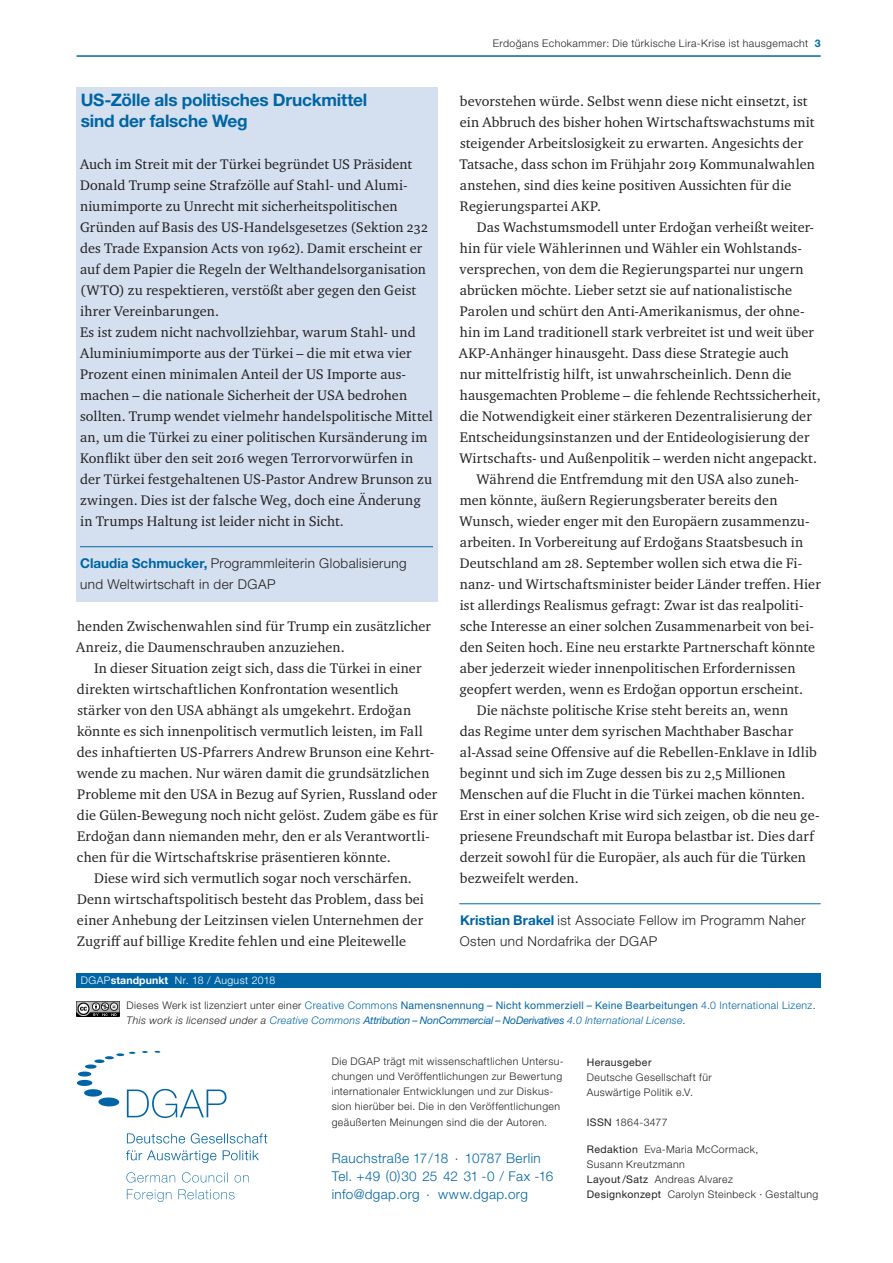
<style>
.page{position:relative;width:893px;height:1263px;background:#fff}
.page>*{position:absolute;margin:0;border:0;box-sizing:border-box;transform-origin:0 0}
.Fließtext_ZwÜS__NH{font:700 17.25px/21px "Helvetica Neue LT Pro";letter-spacing:-.01em;color:#0065a4}
.Fließtext___Einzug{font:14.25px/21px "Charter ITC Pro";letter-spacing:.01em;color:#231f20}
.Fließtext_Flatter__C{font:14.25px/21px "Charter ITC Pro";letter-spacing:.01em;color:#231f20}
.Autorenangaben__NH{font:300 13.5px/21px "Helvetica Neue LT Pro";letter-spacing:.03em;color:#231f20}
.t1{font:300 13.5px/18px "Helvetica Neue LT Pro";letter-spacing:.025em;color:#0065a4}
.t2{font:300 10.5px/15.1px "Helvetica Neue LT Pro";letter-spacing:.04em;color:#231f20}
.t3{font:10.5px/15px "Helvetica Neue LT Pro";letter-spacing:.03em;color:#0065a4}
.t4{font:300 10.5px "Helvetica Neue LT Pro";letter-spacing:.04em;color:#fff}
.t5{font:10.5px "Helvetica Neue LT Pro";letter-spacing:.04em;color:#231f20}
.s1{font-weight:700;color:#0065a4}
.s2{font-weight:700}
.s3{font-weight:300;color:#231f20}
.s4{font-weight:300}
.s5{font-weight:300;font-style:italic;color:#231f20}
.s6{font-weight:300;font-style:italic}
.s7{font-style:italic}
.s8{font-weight:400}
</style>
<div class="page">
<hr style="left:459px;top:903px;width:362px;height:1px;background:#0065a4">
<div style="left:76px;top:87px;width:361px;height:515px;background:#d4e0ef"></div>
<hr style="left:80px;top:546px;width:353px;height:1px;background:#0065a4">
<hr style="left:77px;top:55px;width:744px;height:2px;background:#0065a4">
<div style="left:77px;top:973px;width:744px;height:15px;background:#0065a4"></div>
<img style="left:76px;top:1050px;width:192px;height:152px">
<img style="left:77px;top:1001px;width:42px;height:15px">
<p class="Fließtext_ZwÜS__NH" style="left:81px;top:88px;width:288px">US-Zölle als politisches Druckmittel sind der falsche Weg</p>
<p class="Fließtext_Flatter__C" style="left:80px;top:154px;width:349px">Auch im Streit mit der Türkei begründet US Präsident Donald Trump seine Strafzölle auf Stahl- und Alumi&shy;niumimporte zu Unrecht mit sicherheitspolitischen Gründen auf Basis des US-Handelsgesetzes (Sektion 232 des Trade Expansion Acts von 1962). Damit erscheint er auf dem Papier die Regeln der Welthandelsorganisation (WTO) zu respektieren, verstößt aber gegen den Geist ihrer Vereinbarungen.</p>
<p class="Fließtext_Flatter__C" style="left:80px;top:322px;width:354px">Es ist zudem nicht nachvollziehbar, warum Stahl- und Aluminiumimporte aus der Türkei – die mit etwa vier Prozent einen minimalen Anteil der US Importe aus&shy;machen – die nationale Sicherheit der USA bedrohen sollten. Trump wendet vielmehr handelspolitische Mittel an, um die Türkei zu einer politischen Kursänderung im Konflikt über den seit 2016 wegen Terrorvorwürfen in der Türkei festgehaltenen US-Pastor Andrew Brunson zu zwingen. Dies ist der falsche Weg, doch eine Änderung in Trumps Haltung ist leider nicht in Sicht.</p>
<p class="Autorenangaben__NH" style="left:80px;top:553px;width:328px"><span class="s1">Claudia Schmucker,</span> Programmleiterin Globalisierung und Weltwirtschaft in der DGAP</p>
<p class="Fließtext___Einzug" style="left:76px;top:616px;width:356px">henden Zwischenwahlen sind für Trump ein zusätzlicher<br>Anreiz, die Daumenschrauben anzuziehen.</p>
<p class="Fließtext___Einzug" style="left:77px;top:658px;width:363px;text-indent:17px">In dieser Situation zeigt sich, dass die Türkei in einer direkten wirtschaftlichen Konfrontation wesentlich stärker von den USA abhängt als umgekehrt. Erdoğan könnte es sich innenpolitisch vermutlich leisten, im Fall des inhaftierten US-Pfarrers Andrew Brunson eine Kehrt&shy;wende zu machen. Nur wären damit die grundsätzlichen Probleme mit den USA in Bezug auf Syrien, Russland oder die Gülen-Bewegung noch nicht gelöst. Zudem gäbe es für Erdoğan dann niemanden mehr, den er als Verantwortli&shy;chen für die Wirtschaftskrise präsentieren könnte.</p>
<p class="Fließtext___Einzug" style="left:77px;top:868px;width:349px;text-indent:17px">Diese wird sich vermutlich sogar noch verschärfen.<br>Denn wirtschaftspolitisch besteht das Problem, dass bei einer Anhebung der Leitzinsen vielen Unternehmen der Zugriff auf billige Kredite fehlen und eine Pleitewelle</p>
<p class="t4" style="left:81px;top:974px;width:196px">DGAP<span class="s2">standpunkt</span> Nr. 18 / August 2018</p>
<p class="t2" style="left:493px;top:35px;width:329px">Erdoğans Echokammer: Die türkische Lira-Krise ist hausgemacht <span class="s1">3</span></p>
<p class="Fließtext___Einzug" style="left:459px;top:91px;width:357px">bevorstehen würde. Selbst wenn diese nicht einsetzt, ist ein Abbruch des bisher hohen Wirtschaftswachstums mit steigender Arbeitslosigkeit zu erwarten. Angesichts der Tatsache, dass schon im Frühjahr 2019 Kommunalwahlen anstehen, sind dies keine positiven Aussichten für die Regierungspartei AKP.</p>
<p class="Fließtext___Einzug" style="left:459px;top:217px;width:363px;text-indent:18px">Das Wachstumsmodell unter Erdoğan verheißt weiter&shy;hin für viele Wählerinnen und Wähler ein Wohlstands&shy;versprechen, von dem die Regierungspartei nur ungern abrücken möchte. Lieber setzt sie auf nationalistische Parolen und schürt den Anti-Amerikanismus, der ohne&shy;hin im Land traditionell stark verbreitet ist und weit über AKP-Anhänger hinausgeht. Dass diese Strategie auch<br>nur mittelfristig hilft, ist unwahrscheinlich. Denn die hausgemachten Probleme – die fehlende Rechtssicherheit, die Notwendigkeit einer stärkeren Dezentralisierung der Entscheidungsinstanzen und der Entideologisierung der Wirtschafts- und Außenpolitik – werden nicht angepackt.</p>
<p class="Fließtext___Einzug" style="left:459px;top:469px;width:363px;text-indent:17px">Während die Entfremdung mit den USA also zuneh&shy;men könnte, äußern Regierungsberater bereits den Wunsch, wieder enger mit den Europäern zusammenzu&shy;arbeiten. In Vorbereitung auf Erdoğans Staatsbesuch in Deutschland am 28. September wollen sich etwa die Fi&shy;nanz- und Wirtschaftsminister beider Länder treffen. Hier ist allerdings Realismus gefragt: Zwar ist das realpoliti&shy;sche Interesse an einer solchen Zusammenarbeit von bei&shy;den Seiten hoch. Eine neu erstarkte Partnerschaft könnte aber jederzeit wieder innenpolitischen Erfordernissen geopfert werden, wenn es Erdoğan opportun erscheint.</p>
<p class="Fließtext___Einzug" style="left:460px;top:700px;width:361px;text-indent:17px">Die nächste politische Krise steht bereits an, wenn<br>das Regime unter dem syrischen Machthaber Baschar al-Assad seine Offensive auf die Rebellen-Enklave in Idlib beginnt und sich im Zuge dessen bis zu 2,5 Millionen Menschen auf die Flucht in die Türkei machen könnten.<br>Erst in einer solchen Krise wird sich zeigen, ob die neu ge&shy;priesene Freundschaft mit Europa belastbar ist. Dies darf derzeit sowohl für die Europäer, als auch für die Türken bezweifelt werden.</p>
<p class="Autorenangaben__NH" style="left:460px;top:910px;width:347px"><span class="s1">Kristian Brakel</span> ist Associate Fellow im Programm Naher<br>Osten und Nordafrika der DGAP</p>
<p class="t3" style="left:127px;top:997px;width:690px"><span class="s3">Dieses Werk ist lizenziert unter einer</span> <span class="s4">Creative Commons</span> Namensnennung – Nicht kommerziell – Keine Bearbeitungen <span class="s4">4.0 International Lizenz</span><span class="s3">.<br></span><span class="s5">This work is licensed under a</span> <span class="s6">Creative Commons</span> <span class="s7">Attribution – NonCommercial – NoDerivatives</span> <span class="s6">4.0 International License</span><span class="s3">.</span></p>
<p class="t2" style="left:332px;top:1053px;width:234px">Die DGAP trägt mit wissenschaftlichen Untersu&shy;chungen und Veröffentlichungen zur Bewertung internationaler Entwicklungen und zur Diskus&shy;sion hierüber bei. Die in den Veröffentlichungen geäußerten Meinungen sind die der Autoren.</p>
<p class="t1" style="left:332px;top:1148px;width:223px">Rauchstraße 17/18 . 10787 Berlin<br>Tel. +49 (0)30 25 42 31 -0 / Fax -16 info@dgap.org . www.dgap.org</p>
<p class="t5" style="left:587px;top:1055px;width:66px">Herausgeber</p>
<p class="t2" style="left:587px;top:1069px;width:126px">Deutsche Gesellschaft für<br>Auswärtige Politik e.V.</p>
<p class="t2" style="left:587px;top:1114px;width:82px"><span class="s8">ISSN</span> 1864-3477</p>
<p class="t2" style="left:587px;top:1142px;width:233px"><span class="s8">Redaktion</span> Eva-Maria McCormack,<br>Susann Kreutzmann<br><span class="s8">Layout/Satz</span> Andreas Alvarez<br><span class="s8">Designkonzept</span> Carolyn Steinbeck · Gestaltung</p>
</div>
